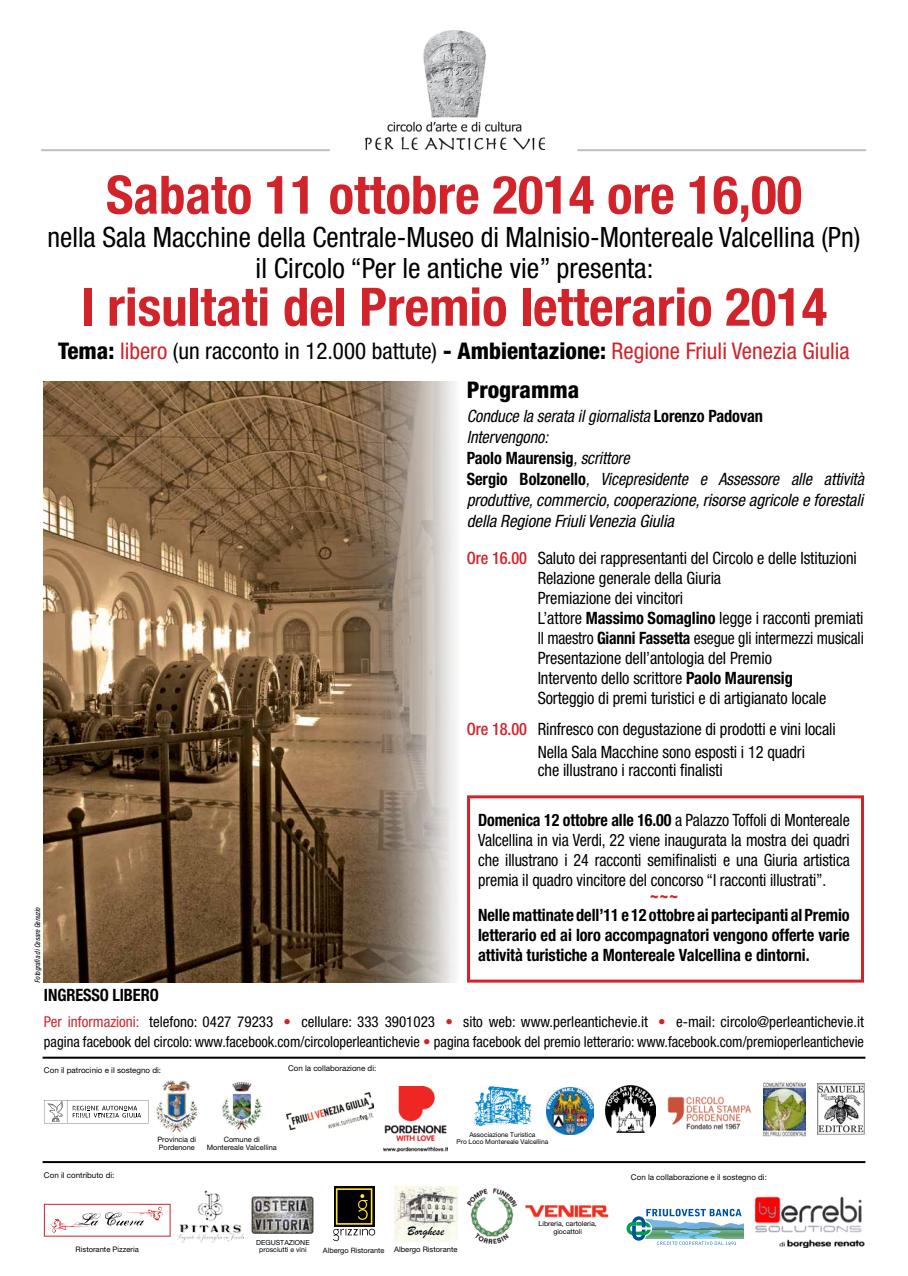
<style>
.page{position:relative;width:908px;height:1276px;background:#fff}
.page>*{position:absolute;margin:0;border:0;box-sizing:border-box;transform-origin:0 0}
.t1{font:700 condensed 53px "Helvetica Neue LT Pro";color:#d2232a}
.t2{font:condensed 28px/31px "Helvetica Neue LT Pro";color:#000;text-align:center}
.t3{font:condensed 23px/39.1px "Helvetica Neue LT Pro";color:#d2232a}
.t4{font:condensed 17px/20px "Helvetica Neue LT Pro";letter-spacing:-.005em;color:#000;scale:.96 1}
.t5{font:italic condensed 17px/21px "Helvetica Neue LT Pro";letter-spacing:-.005em;color:#000;scale:.96 1}
.t6{font:condensed 17px/20px "Helvetica Neue LT Pro";letter-spacing:-.005em;color:#000;text-align:justify;scale:.94 1}
.t7{font:700 condensed 17px/20px "Helvetica Neue LT Pro";letter-spacing:-.005em;color:#000;text-align:justify;scale:.96 1}
.t8{font:700 condensed 17px "Helvetica Neue LT Pro";color:#d2232a;scale:.96 1}
.t9{font:condensed 15px/20px "Helvetica Neue LT Pro";color:#000}
.t10{font:13px "Brush Script";color:#000}
.t11{font:8px "Helvetica Neue LT Pro";color:#000}
.t12{font:7.6px "Helvetica Neue LT Pro";color:#000}
.t13{font:italic condensed 7.5px "Helvetica Neue LT Pro";color:#000;scale:.96 1}
.t14{font:7.4px/8.3px "Helvetica Neue LT Pro";color:#000}
.t15{font:7px/7.9px "Helvetica Neue LT Pro";color:#000;text-align:center}
.t16{font:6.6px "Helvetica Neue LT Pro";color:#000}
.s1{font-weight:800;color:#000}
.s2{color:#000}
.s3{font-weight:700;font-style:normal}
.s4{font-weight:500;color:#d2232a}
.s5{font-weight:700}
.s6{color:#d2232a}
</style>
<div class="page">
<div style="left:467px;top:795px;width:396px;height:187px;border:3px solid #d2232a"></div>
<img style="left:365px;top:30px;width:179px;height:120px">
<img style="left:252px;top:1196px;width:62px;height:37px">
<img style="left:525px;top:1205px;width:84px;height:13px">
<img style="left:467px;top:1188px;width:49px;height:56px">
<img style="left:383px;top:1086px;width:64px;height:65px">
<img style="left:473px;top:1086px;width:59px;height:41px">
<img style="left:222px;top:1081px;width:39px;height:50px">
<img style="left:157px;top:1080px;width:40px;height:51px">
<hr style="left:43px;top:1056px;width:822px;height:2px;background:#000">
<hr style="left:577px;top:149px;width:288px;height:2px;background:#bcbec0">
<hr style="left:42px;top:149px;width:287px;height:2px;background:#bcbec0">
<hr style="left:43px;top:1161px;width:822px;height:2px;background:#000">
<img style="left:667px;top:1097px;width:84px;height:33px">
<img style="left:605px;top:1085px;width:50px;height:47px">
<svg style="left:626px;top:1208px;width:117px;height:37px"></svg>
<svg style="left:44px;top:1100px;width:104px;height:23px"></svg>
<svg style="left:46px;top:1206px;width:121px;height:26px"></svg>
<div style="left:44px;top:1204px;width:126px;height:32px;border:1px solid #d2232a"></div>
<img style="left:286px;top:1092px;width:87px;height:37px">
<img style="left:44px;top:381px;width:412px;height:601px">
<img style="left:754px;top:1196px;width:111px;height:52px">
<img style="left:763px;top:1081px;width:42px;height:55px">
<img style="left:546px;top:1087px;width:47px;height:47px">
<img style="left:177px;top:1190px;width:67px;height:52px">
<svg style="left:334px;top:1186px;width:40px;height:40px"></svg>
<svg style="left:333px;top:1228px;width:42px;height:13px"></svg>
<svg style="left:357px;top:1194px;width:10px;height:25px"></svg>
<div style="left:336px;top:1188px;width:36px;height:36px;border:2px solid #ffe52d"></div>
<img style="left:394px;top:1186px;width:63px;height:55px">
<img style="left:817px;top:1083px;width:46px;height:51px">
<h1 class="t1" style="left:106px;top:163px;width:697px">Sabato 11 ottobre 2014 ore 16,00</h1>
<h2 class="t2" style="left:47px;top:221px;width:814px">nella Sala Macchine della Centrale-Museo di Malnisio-Montereale Valcellina (Pn) il Circolo “Per le antiche vie” presenta:</h2>
<h1 class="t1" style="left:81px;top:275px;width:747px">I risultati del Premio letterario 2014</h1>
<h3 class="t3" style="left:466px;top:331px;width:384px;text-indent:-408px"><span class="s1">Tema:</span> libero <span class="s2">(un racconto in 12.000 battute)</span> <span class="s1">- Ambientazione:</span> Regione Friuli Venezia Giulia<br><span class="s1">Programma</span></h3>
<p class="t5" style="left:466px;top:406px;width:415px">Conduce la serata il giornalista <span class="s3">Lorenzo Padovan<br></span>Intervengono:<br><span class="s3">Paolo Maurensig</span>, scrittore<br><span class="s3">Sergio Bolzonello</span>, Vicepresidente e Assessore alle attività produttive, commercio, cooperazione, risorse agricole e forestali della Regione Friuli Venezia Giulia</p>
<p class="t4" style="left:537px;top:548px;width:341px;text-indent:-71px"><span class="s4">Ore 16.00</span> Saluto dei rappresentanti del Circolo e delle Istituzioni Relazione generale della Giuria<br>Premiazione dei vincitori<br>L’attore <span class="s5">Massimo Somaglino</span> legge i racconti premiati Il maestro <span class="s5">Gianni Fassetta</span> esegue gli intermezzi musicali Presentazione dell’antologia del Premio<br>Intervento dello scrittore <span class="s5">Paolo Maurensig<br></span>Sorteggio di premi turistici e di artigianato locale</p>
<p class="t4" style="left:537px;top:717px;width:312px;line-height:23px;text-indent:-71px"><span class="s4">Ore 18.00</span> Rinfresco con degustazione di prodotti e vini locali<br>Nella Sala Macchine sono esposti i 12 quadri</p>
<p class="t4" style="left:537px;top:760px;width:194px">che illustrano i racconti finalisti</p>
<p class="t6" style="left:478px;top:810px;width:397px"><span class="s5">Domenica 12 ottobre alle 16.00</span> a Palazzo Toffoli di Montereale Valcellina in via Verdi, 22 viene inaugurata la mostra dei quadri che illustrano i 24 racconti semifinalisti e una Giuria artistica premia il quadro vincitore del concorso “I racconti illustrati”.</p>
<p class="t8" style="left:649px;top:884px;width:32px">~~~</p>
<p class="t7" style="left:478px;top:904px;width:388px">Nelle mattinate dell’11 e 12 ottobre ai partecipanti al Premio letterario ed ai loro accompagnatori vengono offerte varie attività turistiche a Montereale Valcellina e dintorni.</p>
<p class="t13" style="left:33px;top:982px;width:80px;rotate:-90deg">Fotografia di Cesare Genuzio</p>
<p class="t7" style="left:44px;top:984px;width:121px">INGRESSO LIBERO</p>
<p class="t9" style="left:44px;top:1011px;width:821px"><span class="s6">Per informazioni:</span> telefono: 0427 79233 <span class="s6">•</span> cellulare: 333 3901023 <span class="s6">•</span> sito web: www.perleantichevie.it <span class="s6">•</span> e-mail: circolo@perleantichevie.it pagina facebook del circolo: www.facebook.com/circoloperleantichevie <span class="s6">•</span> pagina facebook del premio letterario: www.facebook.com/premioperleantichevie</p>
<p class="t11" style="left:44px;top:1065px;width:119px">Con il patrocinio e il sostegno di:</p>
<p class="t11" style="left:288px;top:1063px;width:90px">Con la collaborazione di:</p>
<p class="t14" style="left:157px;top:1134px;width:40px">Provincia di<br>Pordenone</p>
<p class="t16" style="left:469px;top:1130px;width:68px">Associazione Turistica</p>
<p class="t14" style="left:224px;top:1134px;width:38px">Comune di</p>
<p class="t16" style="left:456px;top:1137px;width:93px">Pro Loco Montereale Valcellina</p>
<p class="t14" style="left:207px;top:1143px;width:72px">Montereale Valcellina</p>
<p class="t11" style="left:44px;top:1170px;width:72px">Con il contributo di:</p>
<p class="t11" style="left:630px;top:1172px;width:137px">Con la collaborazione e il sostegno di:</p>
<p class="t12" style="left:76px;top:1245px;width:65px">Ristorante Pizzeria</p>
<p class="t15" style="left:256px;top:1238px;width:55px">Degustazione prosciutti e vini</p>
<p class="t10" style="left:407px;top:1223px;width:38px">Borghese</p>
<p class="t14" style="left:323px;top:1245px;width:63px">Albergo Ristorante</p>
<p class="t12" style="left:394px;top:1245px;width:65px">Albergo Ristorante</p>
<p class="t15" style="left:538px;top:1219px;width:60px">Libreria, cartoleria, giocattoli</p>
</div>
